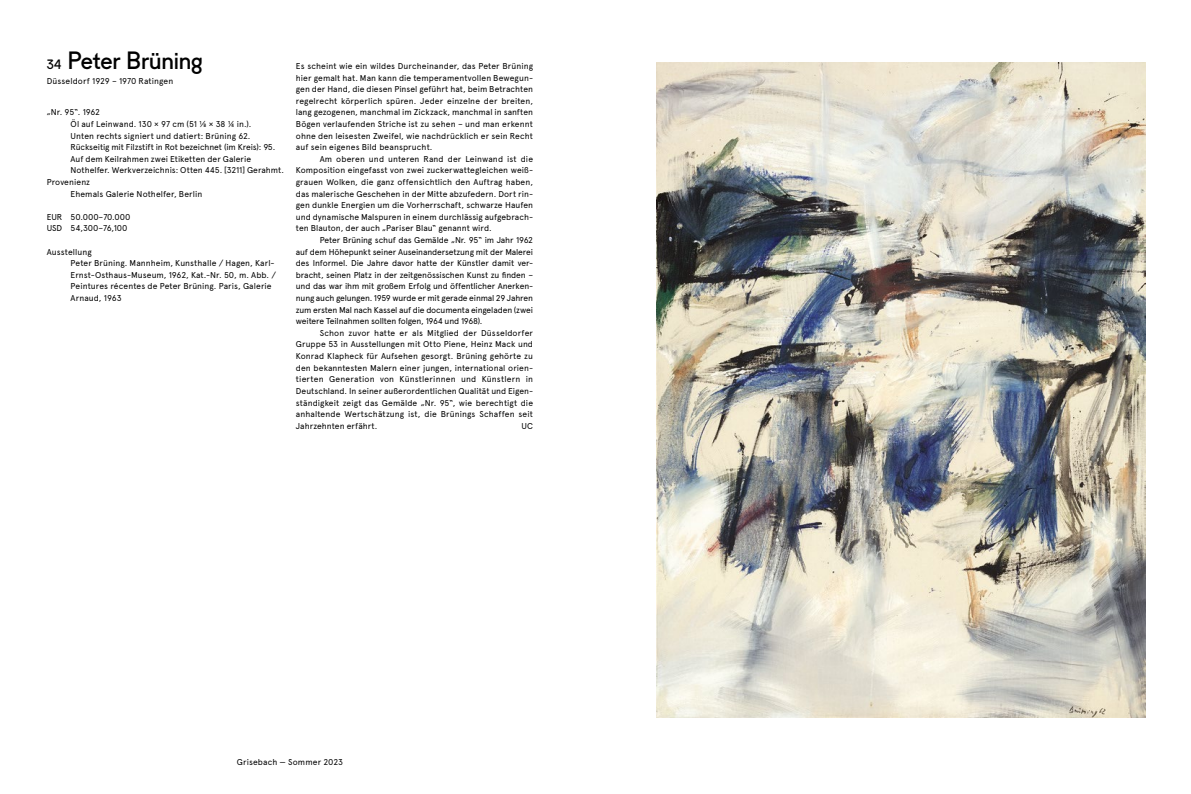
<style>
.page{position:relative;width:1191px;height:794px;background:#fff}
.page>*{position:absolute;margin:0;border:0;box-sizing:border-box;transform-origin:0 0}
.t1{font:24px "Fugue";letter-spacing:-.01em;color:#000}
.t2{font:8.5px/11.6px "Apercu Pro";letter-spacing:.005em;color:#000;text-align:justify}
.t3{font:8.5px "Apercu Pro";letter-spacing:-.015em;color:#000}
.s1{font-size:13px}
</style>
<div class="page">
<img style="left:657px;top:62px;width:488px;height:656px">
<h1 class="t1" style="left:47px;top:41px;width:158px"><span class="s1">34</span> Peter Brüning</h1>
<p class="t2" style="left:47px;top:74px;width:128px">Düsseldorf 1929 – 1970 Ratingen</p>
<p class="t2" style="left:47px;top:106px;width:55px">„Nr. 95“. 1962</p>
<p class="t2" style="left:71px;top:117px;width:182px">Öl auf Leinwand. 130 × 97 cm (51 ⅛ × 38 ¼ in.).</p>
<p class="t2" style="left:71px;top:129px;width:181px">Unten rechts signiert und datiert: Brüning 62.</p>
<p class="t3" style="left:71px;top:141px;width:206px">Rückseitig mit Filzstift in Rot bezeichnet (im Kreis): 95.</p>
<p class="t2" style="left:71px;top:152px;width:182px">Auf dem Keilrahmen zwei Etiketten der Galerie</p>
<p class="t2" style="left:71px;top:164px;width:215px">Nothelfer. Werkverzeichnis: Otten 445. [3211] Gerahmt.</p>
<p class="t2" style="left:47px;top:175px;width:45px">Provenienz</p>
<p class="t2" style="left:71px;top:187px;width:133px">Ehemals Galerie Nothelfer, Berlin</p>
<p class="t2" style="left:47px;top:210px;width:85px">EUR 50.000–70.000<br>USD 54,300–76,100</p>
<p class="t2" style="left:71px;top:245px;width:207px;text-align:left;text-indent:-24px">Ausstellung<br>Peter Brüning. Mannheim, Kunsthalle / Hagen, Karl-Ernst-Osthaus-Museum, 1962, Kat.-Nr. 50, m. Abb. / Peintures récentes de Peter Brüning. Paris, Galerie Arnaud, 1963</p>
<p class="t2" style="left:296px;top:59px;width:239px">Es scheint wie ein wildes Durcheinander, das Peter Brüning hier gemalt hat. Man kann die temperamentvollen Bewegun&shy;gen der Hand, die diesen Pinsel geführt hat, beim Betrachten regelrecht körperlich spüren. Jeder einzelne der breiten, lang gezogenen, manchmal im Zickzack, manchmal in sanften Bögen verlaufenden Striche ist zu sehen – und man erkennt ohne den leisesten Zweifel, wie nachdrücklich er sein Recht auf sein eigenes Bild beansprucht.</p>
<p class="t2" style="left:296px;top:152px;width:239px;text-indent:24px">Am oberen und unteren Rand der Leinwand ist die Komposition eingefasst von zwei zuckerwattegleichen weiß&shy;grauen Wolken, die ganz offensichtlich den Auftrag haben, das malerische Geschehen in der Mitte abzufedern. Dort rin&shy;gen dunkle Energien um die Vorherrschaft, schwarze Haufen und dynamische Malspuren in einem durchlässig aufgebrach&shy;ten Blauton, der auch „Pariser Blau“ genannt wird.</p>
<p class="t2" style="left:296px;top:233px;width:239px;text-indent:24px">Peter Brüning schuf das Gemälde „Nr. 95“ im Jahr 1962 auf dem Höhepunkt seiner Auseinandersetzung mit der Malerei des Informel. Die Jahre davor hatte der Künstler damit ver&shy;bracht, seinen Platz in der zeitgenössischen Kunst zu finden – und das war ihm mit großem Erfolg und öffentlicher Anerken&shy;nung auch gelungen. 1959 wurde er mit gerade einmal 29 Jahren zum ersten Mal nach Kassel auf die documenta eingeladen (zwei weitere Teilnahmen sollten folgen, 1964 und 1968).</p>
<p class="t2" style="left:296px;top:326px;width:239px;text-indent:24px">Schon zuvor hatte er als Mitglied der Düsseldorfer Gruppe 53 in Ausstellungen mit Otto Piene, Heinz Mack und Konrad Klapheck für Aufsehen gesorgt. Brüning gehörte zu den bekanntesten Malern einer jungen, international orien&shy;tierten Generation von Künstlerinnen und Künstlern in Deutschland. In seiner außerordentlichen Qualität und Eigen&shy;ständigkeit zeigt das Gemälde „Nr. 95“, wie berechtigt die anhaltende Wertschätzung ist, die Brünings Schaffen seit Jahrzehnten erfährt.</p>
<p class="t2" style="left:521px;top:419px;width:13px">UC</p>
<p class="t2" style="left:237px;top:755px;width:108px">Grisebach — Sommer 2023</p>
</div>
